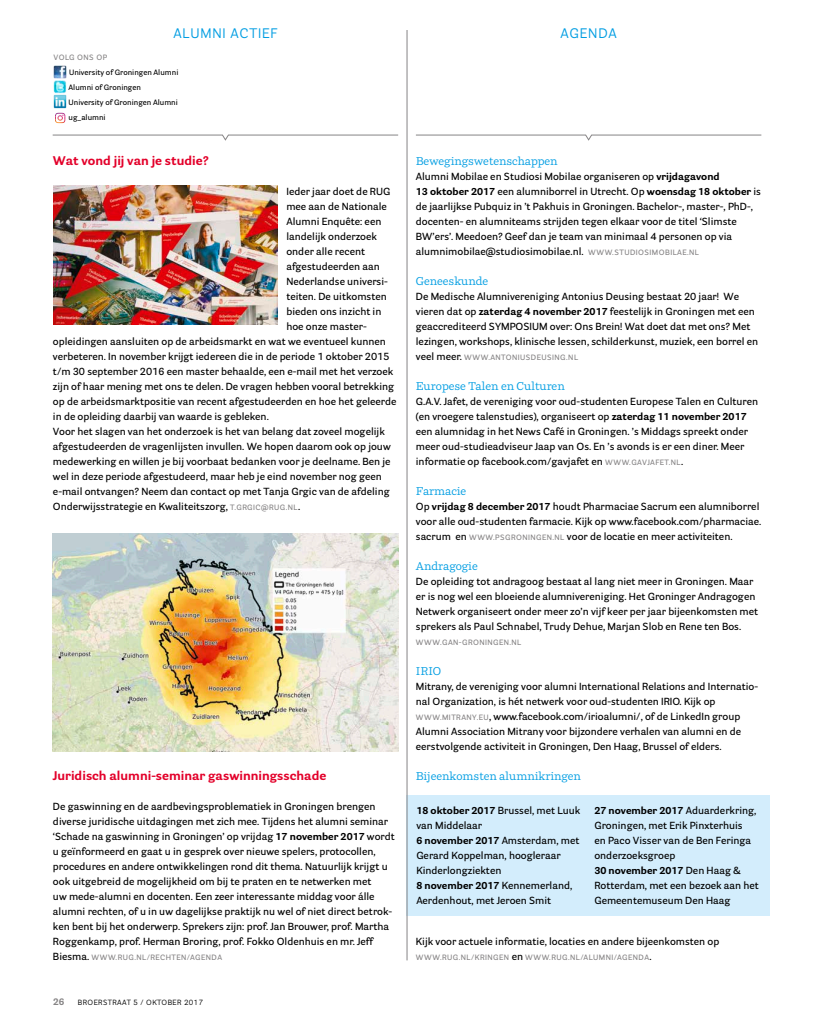
<style>
.page{position:relative;width:815px;height:1028px;background:#fff}
.page>*{position:absolute;margin:0;border:0;box-sizing:border-box;transform-origin:0 0}
.t1{font:13.75px "Parry Grotesque";letter-spacing:.06em;color:#009de2}
.t2{font:700 12.5px "Parry Grotesque";color:#e3002a}
.t3{font:11.25px "Parry";color:#009de2}
.t4{font:600 10px/15px "Parry Grotesque";color:#000}
.t5{font:700 9.38px "Parry Grotesque";color:#868485}
.t6{font:600 7.5px "Parry Grotesque";letter-spacing:.06em;color:#868485}
.t7{font:600 7.5px/15px "Parry Grotesque";color:#000}
.t8{font:7.5px "Parry Grotesque";letter-spacing:.06em;color:#000}
.s1{font-size:7.5px;color:#868485}
.s2{font-weight:700}
.s3{font-size:10px;color:#000}
</style>
<div class="page">
<div style="left:407px;top:795px;width:363px;height:120px;background:#d3edfc"></div>
<svg style="left:416px;top:134px;width:346px;height:7px"></svg>
<svg style="left:52px;top:134px;width:347px;height:7px"></svg>
<hr style="left:407px;top:30px;width:1px;height:930px;background:#868485">
<img style="left:53px;top:65px;width:14px;height:43px">
<svg style="left:55px;top:113px;width:10px;height:10px"></svg>
<img style="left:53px;top:533px;width:346px;height:218px">
<img style="left:53px;top:185px;width:225px;height:139px">
<h1 class="t1" style="left:174px;top:24px;width:105px">ALUMNI ACTIEF</h1>
<h1 class="t1" style="left:560px;top:24px;width:58px">AGENDA</h1>
<p class="t6" style="left:53px;top:53px;width:55px">VOLG ONS OP</p>
<p class="t7" style="left:69px;top:65px;width:111px">University of Groningen Alumni<br>Alumni of Groningen<br>University of Groningen Alumni ug_alumni</p>
<p class="t2" style="left:53px;top:153px;width:157px">Wat vond jij van je studie?</p>
<p class="t4" style="left:286px;top:184px;width:105px">Ieder jaar doet de RUG</p>
<p class="t4" style="left:286px;top:199px;width:102px">mee aan de Nationale</p>
<p class="t4" style="left:286px;top:214px;width:96px">Alumni Enquête: een</p>
<p class="t4" style="left:286px;top:229px;width:92px">landelijk onderzoek</p>
<p class="t4" style="left:286px;top:244px;width:80px">onder alle recent</p>
<p class="t4" style="left:286px;top:259px;width:95px">afgestudeerden aan</p>
<p class="t4" style="left:286px;top:274px;width:103px">Nederlandse universi-</p>
<p class="t4" style="left:286px;top:289px;width:102px">teiten. De uitkomsten</p>
<p class="t4" style="left:286px;top:304px;width:97px">bieden ons inzicht in</p>
<p class="t4" style="left:286px;top:319px;width:82px">hoe onze master-</p>
<p class="t4" style="left:53px;top:334px;width:334px">opleidingen aansluiten op de arbeidsmarkt en wat we eventueel kunnen</p>
<p class="t4" style="left:53px;top:349px;width:338px">verbeteren. In november krijgt iedereen die in de periode 1 oktober 2015</p>
<p class="t4" style="left:53px;top:364px;width:342px">t/m 30 september 2016 een master behaalde, een e-mail met het verzoek</p>
<p class="t4" style="left:53px;top:379px;width:343px">zijn of haar mening met ons te delen. De vragen hebben vooral betrekking</p>
<p class="t4" style="left:53px;top:394px;width:345px">op de arbeidsmarktpositie van recent afgestudeerden en hoe het geleerde</p>
<p class="t4" style="left:53px;top:409px;width:217px">in de opleiding daarbij van waarde is gebleken.</p>
<p class="t4" style="left:53px;top:424px;width:333px">Voor het slagen van het onderzoek is het van belang dat zoveel mogelijk</p>
<p class="t4" style="left:53px;top:439px;width:339px">afgestudeerden de vragenlijsten invullen. We hopen daarom ook op jouw</p>
<p class="t4" style="left:53px;top:454px;width:339px">medewerking en willen je bij voorbaat bedanken voor je deelname. Ben je</p>
<p class="t4" style="left:53px;top:469px;width:330px">wel in deze periode afgestudeerd, maar heb je eind november nog geen</p>
<p class="t4" style="left:53px;top:484px;width:338px">e-mail ontvangen? Neem dan contact op met Tanja Grgic van de afdeling</p>
<p class="t4" style="left:53px;top:499px;width:249px">Onderwijsstrategie en Kwaliteitszorg, <span class="s1">T.GRGIC@RUG.NL</span>.</p>
<p class="t2" style="left:53px;top:768px;width:275px">Juridisch alumni-seminar gaswinningsschade</p>
<p class="t4" style="left:53px;top:799px;width:343px">De gaswinning en de aardbevingsproblematiek in Groningen brengen diverse juridische uitdagingen met zich mee. Tijdens het alumni seminar ‘Schade na gaswinning in Groningen’ op vrijdag <span class="s2">17 november 2017</span> wordt u geïnformeerd en gaat u in gesprek over nieuwe spelers, protocollen, procedures en andere ontwikkelingen rond dit thema. Natuurlijk krijgt u ook uitgebreid de mogelijkheid om bij te praten en te netwerken met<br>uw mede-alumni en docenten. Een zeer interessante middag voor álle alumni rechten, of u in uw dagelijkse praktijk nu wel of niet direct betrok&shy;ken bent bij het onderwerp. Sprekers zijn: prof. Jan Brouwer, prof. Martha Roggenkamp, prof. Herman Broring, prof. Fokko Oldenhuis en mr. Jeff</p>
<p class="t6" style="left:53px;top:953px;width:171px"><span class="s3">Biesma.</span> WWW.RUG.NL/RECHTEN/AGENDA</p>
<p class="t5" style="left:53px;top:996px;width:13px">26</p>
<p class="t8" style="left:78px;top:998px;width:127px">BROERSTRAAT 5 / OKTOBER 2017</p>
<p class="t3" style="left:416px;top:154px;width:143px">Bewegingswetenschappen</p>
<p class="t4" style="left:416px;top:169px;width:347px">Alumni Mobilae en Studiosi Mobilae organiseren op <span class="s2">vrijdagavond<br>13 oktober 2017</span> een alumniborrel in Utrecht. Op <span class="s2">woensdag 18 oktober</span> is de jaarlijkse Pubquiz in ’t Pakhuis in Groningen. Bachelor-, master-, PhD-, docenten- en alumniteams strijden tegen elkaar voor de titel ‘Slimste BW’ers’. Meedoen? Geef dan je team van minimaal 4 personen op via alumnimobilae@studiosimobilae.nl. <span class="s1">WWW.STUDIOSIMOBILAE.NL</span></p>
<p class="t3" style="left:416px;top:274px;width:74px">Geneeskunde</p>
<p class="t4" style="left:416px;top:289px;width:344px">De Medische Alumnivereniging Antonius Deusing bestaat 20 jaar! We vieren dat op <span class="s2">zaterdag 4 november 2017</span> feestelijk in Groningen met een geaccrediteerd SYMPOSIUM over: Ons Brein! Wat doet dat met ons? Met lezingen, workshops, klinische lessen, schilderkunst, muziek, een borrel en</p>
<p class="t6" style="left:416px;top:353px;width:164px"><span class="s3">veel meer.</span> WWW.ANTONIUSDEUSING.NL</p>
<p class="t3" style="left:416px;top:379px;width:150px">Europese Talen en Culturen</p>
<p class="t4" style="left:416px;top:394px;width:344px">G.A.V. Jafet, de vereniging voor oud-studenten Europese Talen en Culturen (en vroegere talenstudies), organiseert op <span class="s2">zaterdag 11 november 2017 </span>een alumnidag in het News Café in Groningen. ’s Middags spreekt onder meer oud-studieadviseur Jaap van Os. En ’s avonds is er een diner. Meer informatie op facebook.com/gavjafet en <span class="s1">WWW.GAVJAFET.NL</span>.</p>
<p class="t3" style="left:416px;top:484px;width:52px">Farmacie</p>
<p class="t4" style="left:416px;top:499px;width:347px">Op <span class="s2">vrijdag 8 december 2017</span> houdt Pharmaciae Sacrum een alumniborrel voor alle oud-studenten farmacie. Kijk op www.facebook.com/pharmaciae. sacrum en <span class="s1">WWW.PSGRONINGEN.NL</span> voor de locatie en meer activiteiten.</p>
<p class="t3" style="left:416px;top:559px;width:63px">Andragogie</p>
<p class="t4" style="left:416px;top:574px;width:344px">De opleiding tot andragoog bestaat al lang niet meer in Groningen. Maar er is nog wel een bloeiende alumnivereniging. Het Groninger Andragogen Netwerk organiseert onder meer zo’n vijf keer per jaar bijeenkomsten met sprekers als Paul Schnabel, Trudy Dehue, Marjan Slob en Rene ten Bos.</p>
<p class="t6" style="left:416px;top:638px;width:107px">WWW.GAN-GRONINGEN.NL</p>
<p class="t3" style="left:416px;top:664px;width:27px">IRIO</p>
<p class="t4" style="left:416px;top:679px;width:344px">Mitrany, de vereniging voor alumni International Relations and Internatio&shy;nal Organization, is hét netwerk voor oud-studenten IRIO. Kijk op <span class="s1">WWW.MITRANY.EU</span>, www.facebook.com/irioalumni/, of de LinkedIn group Alumni Association Mitrany voor bijzondere verhalen van alumni en de eerstvolgende activiteit in Groningen, Den Haag, Brussel of elders.</p>
<p class="t3" style="left:416px;top:769px;width:167px">Bijeenkomsten alumnikringen</p>
<p class="t4" style="left:416px;top:802px;width:165px"><span class="s2">18 oktober 2017</span> Brussel, met Luuk van Middelaar<br><span class="s2">6 november 2017</span> Amsterdam, met<br>Gerard Koppelman, hoogleraar<br>Kinderlongziekten<br><span class="s2">8 november 2017</span> Kennemerland,<br>Aerdenhout, met Jeroen Smit</p>
<p class="t4" style="left:594px;top:802px;width:166px"><span class="s2">27 november 2017</span> Aduarderkring,<br>Groningen, met Erik Pinxterhuis<br>en Paco Visser van de Ben Feringa onderzoeksgroep<br><span class="s2">30 november 2017</span> Den Haag &amp;<br>Rotterdam, met een bezoek aan het<br>Gemeentemuseum Den Haag</p>
<p class="t4" style="left:416px;top:934px;width:305px">Kijk voor actuele informatie, locaties en andere bijeenkomsten op</p>
<p class="t6" style="left:416px;top:953px;width:237px">WWW.RUG.NL/KRINGEN <span class="s3">en</span> WWW.RUG.NL/ALUMNI/AGENDA<span class="s3">.</span></p>
</div>
